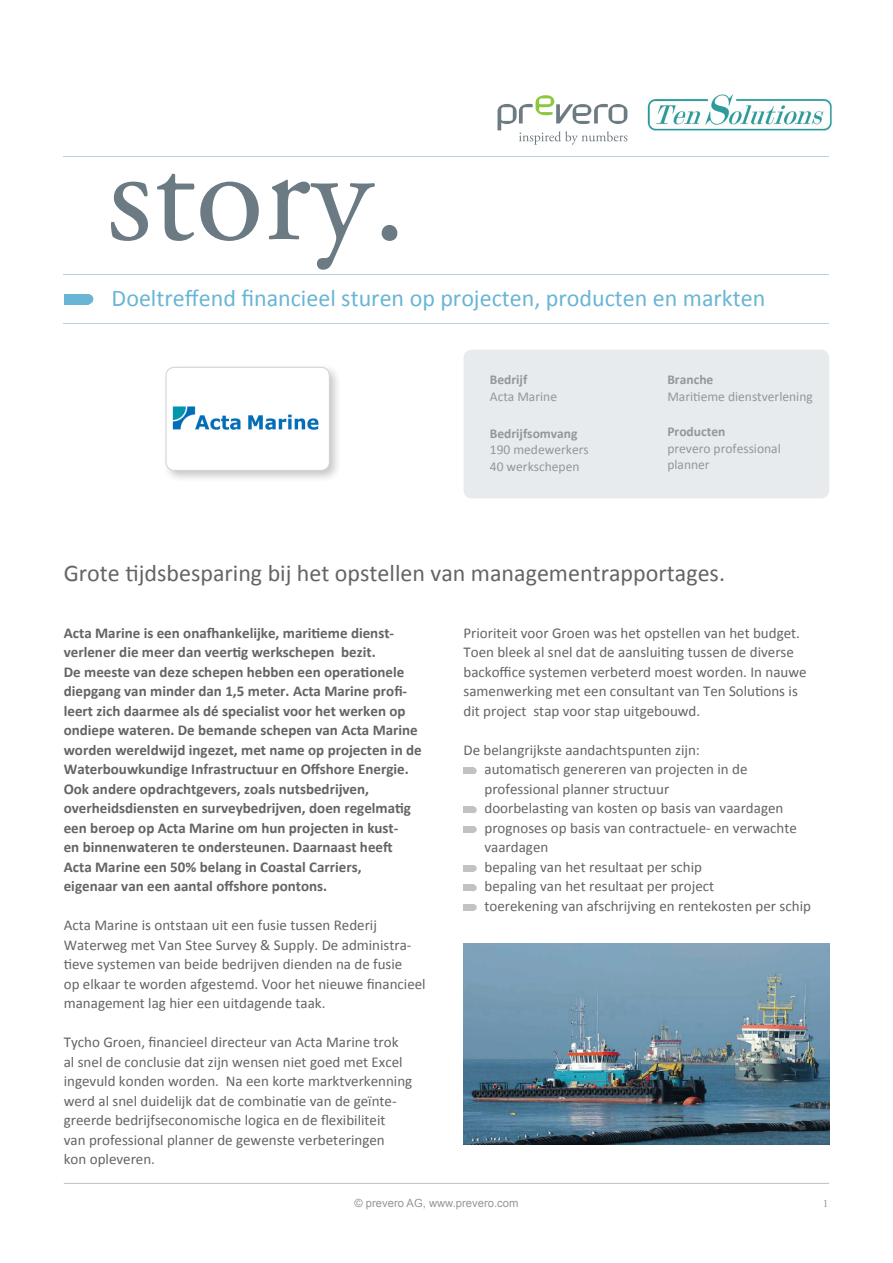
<style>
.page{position:relative;width:893px;height:1263px;background:#fff}
.page>*{position:absolute;margin:0;border:0;box-sizing:border-box;transform-origin:0 0}
.t1{font:24px "Calibri";color:#636466}
.benefits{font:24px "Calibri";color:#69b5d6}
.t2{font:15px/19.5px "Calibri";color:#636466}
.t3{font:700 15px/19.5px "Calibri";color:#636466}
.t4{font:13.5px/16.5px "Calibri";color:#949698}
.t5{font:700 13.5px "Calibri";color:#949698}
.t6{font:11.25px "Arial";color:#949698}
.t7{font:11.25px "Adobe Garamond Pro";color:#949698}
</style>
<div class="page">
<hr style="left:64px;top:1183px;width:765px;height:1px;background:#bcbec0">
<div style="left:470px;top:767px;width:7px;height:7px;background:#c0c2c4;border-radius:50%"></div>
<div style="left:463px;top:767px;width:10px;height:7px;background:#c0c2c4"></div>
<div style="left:470px;top:806px;width:7px;height:7px;background:#c0c2c4;border-radius:50%"></div>
<div style="left:463px;top:806px;width:10px;height:7px;background:#c0c2c4"></div>
<div style="left:470px;top:826px;width:7px;height:7px;background:#c0c2c4;border-radius:50%"></div>
<div style="left:463px;top:826px;width:10px;height:7px;background:#c0c2c4"></div>
<div style="left:470px;top:865px;width:7px;height:7px;background:#c0c2c4;border-radius:50%"></div>
<div style="left:463px;top:865px;width:10px;height:7px;background:#c0c2c4"></div>
<div style="left:470px;top:884px;width:7px;height:7px;background:#c0c2c4;border-radius:50%"></div>
<div style="left:463px;top:884px;width:10px;height:7px;background:#c0c2c4"></div>
<div style="left:470px;top:904px;width:7px;height:7px;background:#c0c2c4;border-radius:50%"></div>
<div style="left:463px;top:904px;width:10px;height:7px;background:#c0c2c4"></div>
<div style="left:463px;top:350px;width:366px;height:148px;background:#e7ebed;border-radius:9px"></div>
<div style="left:162px;top:363px;width:180px;height:120px;background:#231f20;opacity:.25"></div>
<div style="left:166px;top:367px;width:163px;height:103px;background:#fff;border-radius:9px"></div>
<div style="left:166px;top:367px;width:164px;height:104px;border:1px solid #d1d3d4;border-radius:9px"></div>
<div style="left:83px;top:294px;width:10px;height:10px;background:#69b5d6;border-radius:50%"></div>
<div style="left:64px;top:294px;width:24px;height:10px;background:#69b5d6"></div>
<svg style="left:497px;top:95px;width:130px;height:50px"></svg>
<hr style="left:64px;top:156px;width:765px;height:1px;background:#b1d4e8">
<hr style="left:64px;top:274px;width:765px;height:1px;background:#b1d4e8">
<hr style="left:64px;top:323px;width:765px;height:1px;background:#b1d4e8">
<svg style="left:111px;top:174px;width:286px;height:96px"></svg>
<img style="left:647px;top:94px;width:185px;height:37px">
<img style="left:172px;top:406px;width:147px;height:24px">
<img style="left:464px;top:943px;width:365px;height:202px">
<p class="benefits" style="left:112px;top:283px;width:655px">Doeltreffend financieel sturen op projecten, producten en markten</p>
<p class="t5" style="left:490px;top:371px;width:39px">Bedrijf</p>
<p class="t4" style="left:490px;top:388px;width:69px">Acta Marine</p>
<p class="t5" style="left:490px;top:424px;width:89px">Bedrijfsomvang</p>
<p class="t4" style="left:490px;top:441px;width:100px">190 medewerkers</p>
<p class="t4" style="left:490px;top:458px;width:91px">40 werkschepen</p>
<p class="t5" style="left:667px;top:371px;width:47px">Branche</p>
<p class="t4" style="left:667px;top:388px;width:147px">Maritieme dienstverlening</p>
<p class="t5" style="left:667px;top:423px;width:60px">Producten</p>
<p class="t4" style="left:667px;top:440px;width:115px">prevero professional planner</p>
<p class="t1" style="left:64px;top:558px;width:663px">Grote tijdsbesparing bij het opstellen van managementrapportages.</p>
<p class="t3" style="left:64px;top:623px;width:359px">Acta Marine is een onafhankelijke, maritieme dienst&shy;verlener die meer dan veertig werkschepen bezit.<br>De meeste van deze schepen hebben een operationele diepgang van minder dan 1,5 meter. Acta Marine profi&shy;leert zich daarmee als dé specialist voor het werken op ondiepe wateren. De bemande schepen van Acta Marine worden wereldwijd ingezet, met name op projecten in de Waterbouwkundige Infrastructuur en Offshore Energie.<br>Ook andere opdrachtgevers, zoals nutsbedrijven, overheidsdiensten en surveybedrijven, doen regelmatig een beroep op Acta Marine om hun projecten in kust-<br>en binnenwateren te ondersteunen. Daarnaast heeft Acta Marine een 50% belang in Coastal Carriers,<br>eigenaar van een aantal offshore pontons.</p>
<p class="t2" style="left:64px;top:915px;width:315px">Acta Marine is ontstaan uit een fusie tussen Rederij</p>
<p class="t2" style="left:64px;top:935px;width:363px">Waterweg met Van Stee Survey &amp; Supply. De administra&shy;tieve systemen van beide bedrijven dienden na de fusie<br>op elkaar te worden afgestemd. Voor het nieuwe financieel management lag hier een uitdagende taak.</p>
<p class="t2" style="left:64px;top:1032px;width:350px">Tycho Groen, financieel directeur van Acta Marine trok al snel de conclusie dat zijn wensen niet goed met Excel ingevuld konden worden. Na een korte marktverkenning werd al snel duidelijk dat de combinatie van de geïnte&shy;greerde bedrijfseconomische logica en de flexibiliteit<br>van professional planner de gewenste verbeteringen<br>kon opleveren.</p>
<p class="t2" style="left:463px;top:623px;width:345px">Prioriteit voor Groen was het opstellen van het budget.<br>Toen bleek al snel dat de aansluiting tussen de diverse backoffice systemen verbeterd moest worden. In nauwe samenwerking met een consultant van Ten Solutions is dit project stap voor stap uitgebouwd.</p>
<p class="t2" style="left:463px;top:740px;width:238px">De belangrijkste aandachtspunten zijn:</p>
<p class="t2" style="left:484px;top:759px;width:264px">automatisch genereren van projecten in de professional planner structuur</p>
<p class="t2" style="left:484px;top:798px;width:300px">doorbelasting van kosten op basis van vaardagen</p>
<p class="t2" style="left:484px;top:818px;width:314px">prognoses op basis van contractuele- en verwachte vaardagen</p>
<p class="t2" style="left:484px;top:857px;width:219px">bepaling van het resultaat per schip</p>
<p class="t2" style="left:484px;top:876px;width:231px">bepaling van het resultaat per project</p>
<p class="t2" style="left:484px;top:896px;width:328px">toerekening van afschrijving en rentekosten per schip</p>
<p class="t6" style="left:354px;top:1196px;width:165px">© prevero AG, www.prevero.com</p>
<p class="t7" style="left:823px;top:1197px;width:7px">1</p>
</div>
